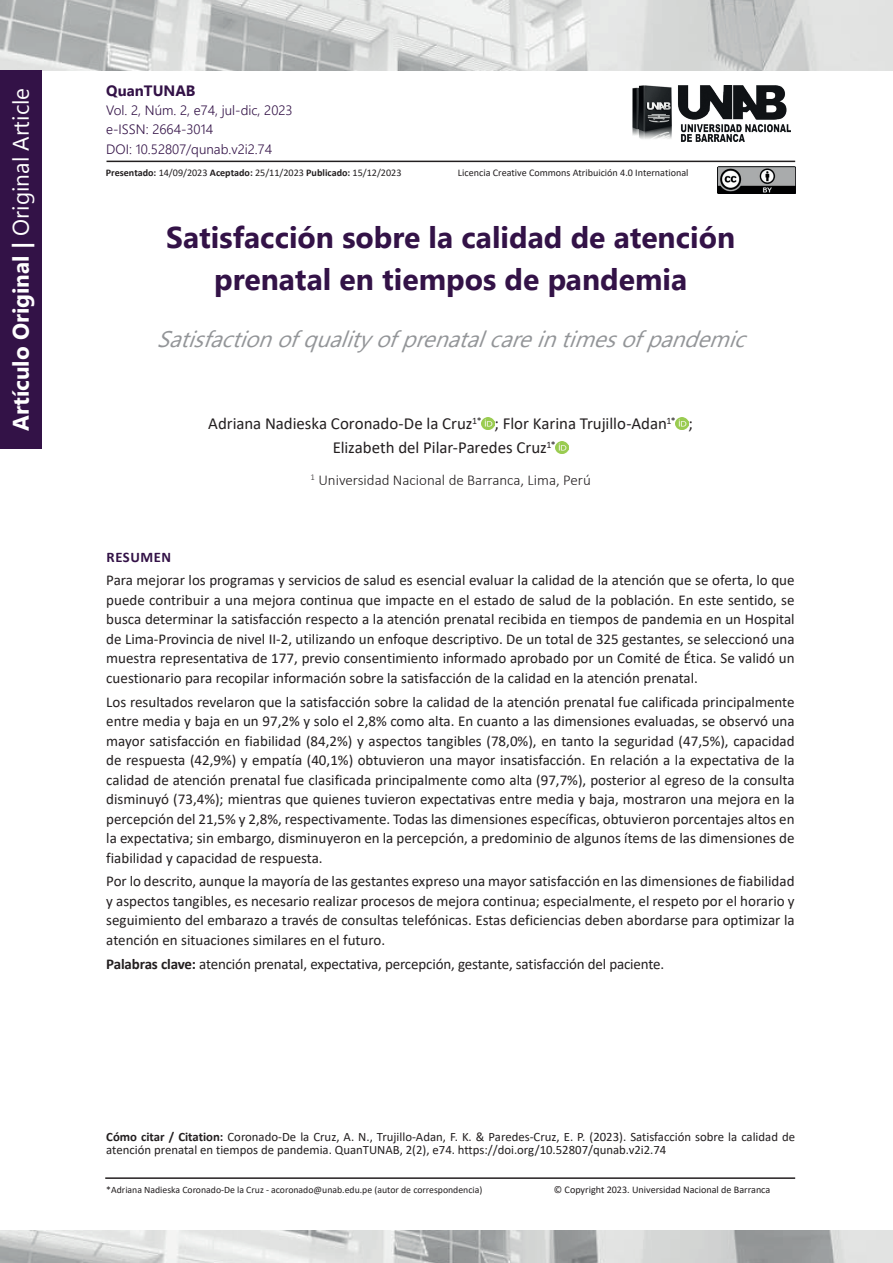
<style>
.page{position:relative;width:893px;height:1263px;background:#fff}
.page>*{position:absolute;margin:0;border:0;box-sizing:border-box;transform-origin:0 0}
.t1{font:700 30px/42px "Nirmala UI";color:#331247;text-align:center}
.t2{font:italic 22.5px "Nirmala UI";color:#939598}
.t3{font:700 22.5px "Gadugi";color:#fff}
.t4{font:16.8px/24px "Calibri";letter-spacing:-.005em;color:#231f20}
.t5{font:15px/19.5px "Calibri";color:#231f20;text-align:justify}
.t6{font:300 15px "Calibri";color:#231f20}
.t7{font:700 15px "Nirmala UI";color:#331247}
.t8{font:700 14.7px "Calibri";letter-spacing:.04em;color:#331247}
.t9{font:300 13.5px/19.2px "Nirmala UI";color:#331247}
.t10{font:12.75px/13.5px "Calibri";color:#231f20}
.t11{font:10.2px "Calibri";color:#231f20}
.t12{font:700 10.2px "Calibri";color:#231f20}
.t13{font:9.75px "Calibri";color:#231f20}
.s1{font-weight:400}
.s2{font-weight:700}
</style>
<div class="page">
<hr style="left:105px;top:1177px;width:690px;height:2px;background:#231f20">
<hr style="left:107px;top:161px;width:688px;height:1px;background:#231f20">
<img style="left:717px;top:166px;width:78px;height:28px">
<img style="left:0;top:0;width:893px;height:70px">
<div style="left:0;top:70px;width:41px;height:379px;background:#331247"></div>
<img style="left:0;top:1230px;width:893px;height:33px">
<img style="left:632px;top:85px;width:159px;height:57px">
<svg style="left:482px;top:417px;width:12px;height:13px"></svg>
<svg style="left:676px;top:417px;width:13px;height:13px"></svg>
<svg style="left:556px;top:441px;width:13px;height:13px"></svg>
<h2 class="t3" style="left:7px;top:431px;width:345px;rotate:-90deg">Artículo Original | <span class="s1">Original Article</span></h2>
<p class="t7" style="left:106px;top:78px;width:91px">QuanTUNAB</p>
<p class="t9" style="left:106px;top:100px;width:188px">Vol. 2, Núm. 2, e74, jul-dic, 2023 e-ISSN: 2664-3014<br>DOI: 10.52807/qunab.v2i2.74</p>
<p class="t12" style="left:106px;top:165px;width:297px">Presentado: <span class="s1">14/09/2023</span> Aceptado: <span class="s1">25/11/2023</span> Publicado: <span class="s1">15/12/2023</span></p>
<p class="t11" style="left:458px;top:166px;width:232px">Licencia Creative Commons Atribuición 4.0 International</p>
<h1 class="t1" style="left:166px;top:215px;width:570px">Satisfacción sobre la calidad de atención prenatal en tiempos de pandemia</h1>
<h2 class="t2" style="left:157px;top:321px;width:601px">Satisfactionofqualityofprenatalcareintimesofpandemic</h2>
<p class="t4" style="left:333px;top:411px;width:362px;text-indent:-125px">Adriana Nadieska Coronado-De la Cruz<sup>1*</sup> ; Flor Karina Trujillo-Adan<sup>1*</sup> ;<br>Elizabeth del Pilar-Paredes Cruz<sup>1*</sup></p>
<p class="t6" style="left:311px;top:471px;width:282px"><sup>1</sup> Universidad Nacional de Barranca, Lima, Perú</p>
<p class="t8" style="left:107px;top:546px;width:66px">RESUMEN</p>
<p class="t5" style="left:106px;top:570px;width:690px">Para mejorar los programas y servicios de salud es esencial evaluar la calidad de la atención que se oferta, lo que puede contribuir a una mejora continua que impacte en el estado de salud de la población. En este sentido, se busca determinar la satisfacción respecto a la atención prenatal recibida en tiempos de pandemia en un Hospital de Lima-Provincia de nivel II-2, utilizando un enfoque descriptivo. De un total de 325 gestantes, se seleccionó una muestra representativa de 177, previo consentimiento informado aprobado por un Comité de Ética. Se validó un cuestionario para recopilar información sobre la satisfacción de la calidad en la atención prenatal.</p>
<p class="t5" style="left:106px;top:691px;width:690px">Los resultados revelaron que la satisfacción sobre la calidad de la atención prenatal fue calificada principalmente entre media y baja en un 97,2% y solo el 2,8% como alta. En cuanto a las dimensiones evaluadas, se observó una mayor satisfacción en fiabilidad (84,2%) y aspectos tangibles (78,0%), en tanto la seguridad (47,5%), capacidad de respuesta (42,9%) y empatía (40,1%) obtuvieron una mayor insatisfacción. En relación a la expectativa de la calidad de atención prenatal fue clasificada principalmente como alta (97,7%), posterior al egreso de la consulta disminuyó (73,4%); mientras que quienes tuvieron expectativas entre media y baja, mostraron una mejora en la percepción del 21,5% y 2,8%, respectivamente. Todas las dimensiones específicas, obtuvieron porcentajes altos en la expectativa; sin embargo, disminuyeron en la percepción, a predominio de algunos ítems de las dimensiones de fiabilidad y capacidad de respuesta.</p>
<p class="t5" style="left:106px;top:871px;width:690px">Por lo descrito, aunque la mayoría de las gestantes expreso una mayor satisfacción en las dimensiones de fiabilidad y aspectos tangibles, es necesario realizar procesos de mejora continua; especialmente, el respeto por el horario y seguimiento del embarazo a través de consultas telefónicas. Estas deficiencias deben abordarse para optimizar la atención en situaciones similares en el futuro.</p>
<p class="t5" style="left:106px;top:953px;width:559px"><span class="s2">Palabras clave:</span> atención prenatal, expectativa, percepción, gestante, satisfacción del paciente.</p>
<p class="t10" style="left:106px;top:1129px;width:690px"><span class="s2">Cómo citar / Citation:</span> Coronado-De la Cruz, A. N., Trujillo-Adan, F. K. &amp; Paredes-Cruz, E. P. (2023). Satisfacción sobre la calidad de atención prenatal en tiempos de pandemia. QuanTUNAB, 2(2), e74. https://doi.org/10.52807/qunab.v2i2.74</p>
<p class="t13" style="left:106px;top:1183px;width:378px">*Adriana Nadieska Coronado-De la Cruz - acoronado@unab.edu.pe (autor de correspondencia)</p>
<p class="t11" style="left:554px;top:1183px;width:218px">© Copyright 2023. Universidad Nacional de Barranca</p>
</div>
